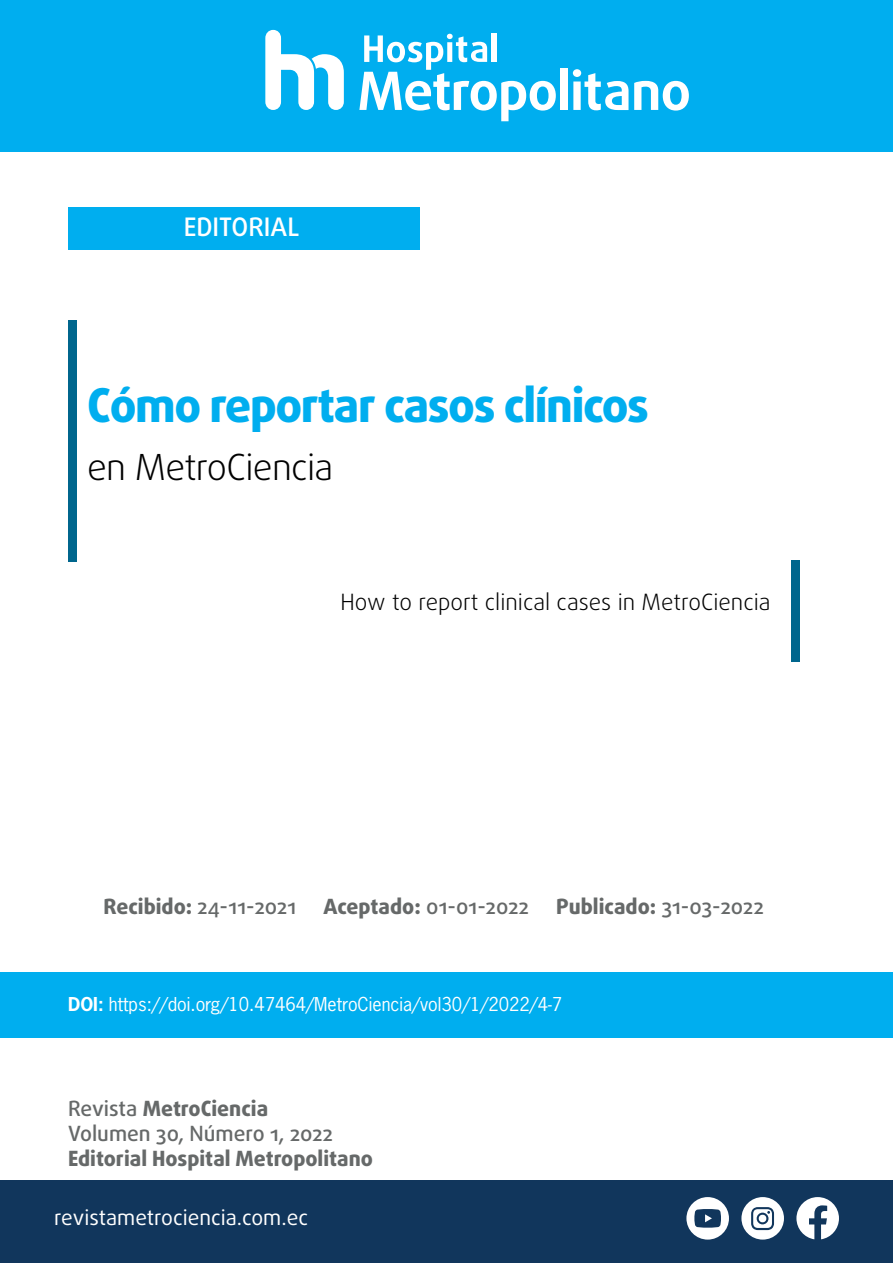
<style>
.page{position:relative;width:893px;height:1263px;background:#fff}
.page>*{position:absolute;margin:0;border:0;box-sizing:border-box;transform-origin:0 0}
.t1{font:800 46.5px "Daxline Pro";letter-spacing:-.03em;color:#00aeef}
.t2{font:300 36px "Daxline Pro";letter-spacing:-.02em;color:#000}
.t3{font:500 25.5px "Daxline Pro";color:#fff}
.t4{font:300 22.5px "Daxline Pro";color:#000}
.t5{font:800 21px "Daxline Pro";color:#666969}
.t6{font:500 21px "Daxline Pro";color:#666969}
.t7{font:21px "Daxline Pro";color:#fff}
.Parrafo{font:18px "News Gothic Std";color:#fff}
.s1{font-weight:800}
.s2{font-weight:500}
.s3{font-weight:700}
</style>
<div class="page">
<div style="left:0;top:0;width:893px;height:151px;background:#00aeef"></div>
<div style="left:0;top:973px;width:893px;height:65px;background:#00aeef"></div>
<div style="left:1px;top:1180px;width:892px;height:83px;background:#11365c"></div>
<svg style="left:265px;top:30px;width:79px;height:80px"></svg>
<div style="left:560px;top:69px;width:8px;height:41px;background:#fff"></div>
<svg style="left:573px;top:69px;width:55px;height:41px"></svg>
<svg style="left:634px;top:81px;width:55px;height:30px"></svg>
<svg style="left:359px;top:34px;width:197px;height:87px"></svg>
<div style="left:491px;top:33px;width:5px;height:29px;background:#fff"></div>
<div style="left:68px;top:320px;width:8px;height:242px;background:#00668d"></div>
<svg style="left:741px;top:1197px;width:43px;height:42px"></svg>
<svg style="left:796px;top:1197px;width:43px;height:42px"></svg>
<svg style="left:686px;top:1197px;width:43px;height:42px"></svg>
<div style="left:791px;top:561px;width:8px;height:101px;background:#00668d"></div>
<div style="left:68px;top:207px;width:351px;height:43px;background:#00aeef"></div>
<p class="t3" style="left:184px;top:211px;width:117px">EDITORIAL</p>
<p class="t1" style="left:87px;top:377px;width:563px">Cómo reportar casos clínicos</p>
<p class="t2" style="left:87px;top:445px;width:248px">en MetroCiencia</p>
<p class="t4" style="left:341px;top:589px;width:431px">How to report clinical cases in MetroCiencia</p>
<p class="t6" style="left:104px;top:893px;width:194px"><span class="s1">Recibido:</span> 24-11-2021</p>
<p class="t6" style="left:324px;top:893px;width:207px"><span class="s1">Aceptado:</span> 01-01-2022</p>
<p class="t5" style="left:556px;top:893px;width:209px">Publicado: <span class="s2">31-03-2022</span></p>
<p class="Parrafo" style="left:68px;top:992px;width:496px"><span class="s3">DOI:</span> https://doi.org/10.47464/MetroCiencia/vol30/1/2022/4-7</p>
<p class="t5" style="left:68px;top:1095px;width:202px"><span class="s2">Revista</span> MetroCiencia</p>
<p class="t6" style="left:68px;top:1120px;width:266px">Volumen 30, Número 1, 2022</p>
<p class="t5" style="left:68px;top:1145px;width:306px">Editorial Hospital Metropolitano</p>
<p class="t7" style="left:54px;top:1205px;width:255px">revistametrociencia.com.ec</p>
</div>
